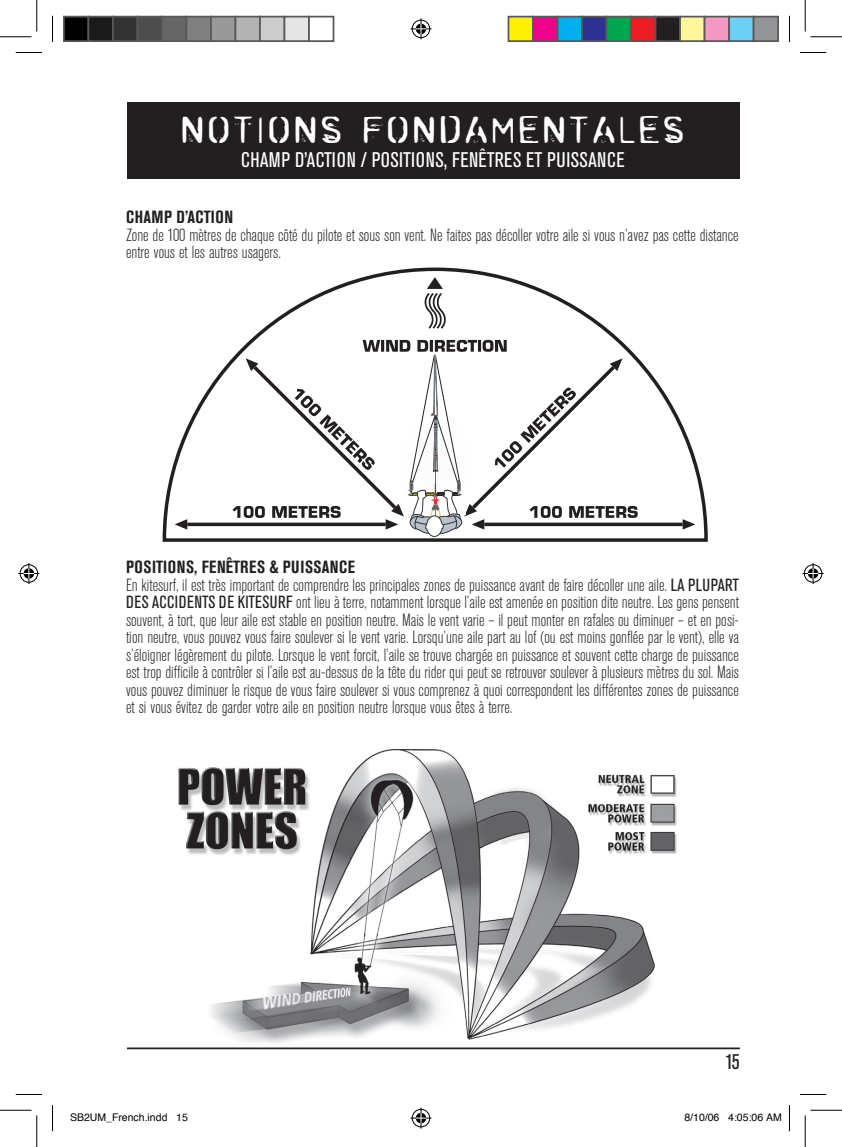
<style>
.page{position:relative;width:842px;height:1147px;background:#fff}
.page>*{position:absolute;margin:0;border:0;box-sizing:border-box;transform-origin:0 0}
.t1{font:45.5px "Zombie Noize";letter-spacing:.1em;color:#fff}
.t2{font:condensed 21px "Akzidenz Grotesk BE";letter-spacing:.02em;color:#fff}
.t3{font:condensed 21px "Akzidenz Grotesk BE";color:#231f20}
.t4{font:300 condensed 17.5px/17.5px "Akzidenz Grotesk BE";color:#231f20}
.t5{font:700 condensed 17.5px "Akzidenz Grotesk BE";letter-spacing:.02em;color:#231f20}
.t6{font:10.5px "Helvetica";color:#000}
.s1{font-weight:700}
.s2{font-weight:400}
</style>
<div class="page">
<div style="left:127px;top:102px;width:613px;height:77px;background:#231f20"></div>
<hr style="left:127px;top:1047px;width:613px;height:2px;background:#231f20">
<img style="left:178px;top:749px;width:499px;height:294px">
<svg style="left:162px;top:268px;width:546px;height:274px"></svg>
<svg style="left:424px;top:277px;width:24px;height:54px"></svg>
<img style="left:369px;top:537px;width:133px;height:5px">
<svg style="left:175px;top:340px;width:520px;height:197px"></svg>
<svg style="left:16px;top:52px;width:26px;height:1px"></svg>
<svg style="left:800px;top:52px;width:26px;height:1px"></svg>
<svg style="left:16px;top:1094px;width:26px;height:1px"></svg>
<svg style="left:800px;top:1094px;width:26px;height:1px"></svg>
<svg style="left:52px;top:16px;width:1px;height:26px"></svg>
<svg style="left:52px;top:1105px;width:1px;height:26px"></svg>
<svg style="left:789px;top:16px;width:1px;height:26px"></svg>
<svg style="left:789px;top:1105px;width:1px;height:26px"></svg>
<hr style="left:0;top:36px;width:32px;height:1px;background:#000">
<hr style="left:810px;top:36px;width:32px;height:1px;background:#000">
<hr style="left:0;top:1110px;width:32px;height:1px;background:#000">
<hr style="left:810px;top:1110px;width:32px;height:1px;background:#000">
<hr style="left:36px;top:0;width:1px;height:32px;background:#000">
<hr style="left:36px;top:1115px;width:1px;height:32px;background:#000">
<hr style="left:805px;top:0;width:1px;height:32px;background:#000">
<hr style="left:805px;top:1115px;width:1px;height:32px;background:#000">
<svg style="left:410px;top:18px;width:21px;height:21px"></svg>
<svg style="left:410px;top:1107px;width:21px;height:21px"></svg>
<svg style="left:18px;top:563px;width:21px;height:21px"></svg>
<svg style="left:802px;top:563px;width:21px;height:21px"></svg>
<div style="left:64px;top:17px;width:24px;height:24px;background:#000"></div>
<div style="left:63px;top:16px;width:26px;height:26px;border:2px solid #595959"></div>
<div style="left:88px;top:17px;width:25px;height:24px;background:#1a1a1a"></div>
<div style="left:88px;top:16px;width:26px;height:26px;border:2px solid #595959"></div>
<div style="left:113px;top:17px;width:24px;height:24px;background:#333"></div>
<div style="left:112px;top:16px;width:26px;height:26px;border:2px solid #595959"></div>
<div style="left:137px;top:17px;width:25px;height:24px;background:#4d4d4d"></div>
<div style="left:136px;top:16px;width:27px;height:26px;border:2px solid #595959"></div>
<div style="left:162px;top:17px;width:24px;height:24px;background:#666"></div>
<div style="left:161px;top:16px;width:26px;height:26px;border:2px solid #595959"></div>
<div style="left:186px;top:17px;width:25px;height:24px;background:#808080"></div>
<div style="left:186px;top:16px;width:26px;height:26px;border:2px solid #595959"></div>
<div style="left:211px;top:17px;width:24px;height:24px;background:#999"></div>
<div style="left:210px;top:16px;width:26px;height:26px;border:2px solid #595959"></div>
<div style="left:235px;top:17px;width:25px;height:24px;background:#b3b3b3"></div>
<div style="left:234px;top:16px;width:27px;height:26px;border:2px solid #595959"></div>
<div style="left:260px;top:17px;width:24px;height:24px;background:#ccc"></div>
<div style="left:259px;top:16px;width:26px;height:26px;border:2px solid #595959"></div>
<div style="left:284px;top:17px;width:25px;height:24px;background:#e5e5e5"></div>
<div style="left:284px;top:16px;width:26px;height:26px;border:2px solid #595959"></div>
<div style="left:308px;top:16px;width:26px;height:26px;border:2px solid #595959"></div>
<div style="left:508px;top:17px;width:25px;height:24px;background:#fff101"></div>
<div style="left:507px;top:16px;width:27px;height:26px;border:2px solid #595959"></div>
<div style="left:533px;top:17px;width:24px;height:24px;background:#ed028c"></div>
<div style="left:532px;top:16px;width:26px;height:26px;border:2px solid #595959"></div>
<div style="left:557px;top:17px;width:25px;height:24px;background:#00aeef"></div>
<div style="left:556px;top:16px;width:27px;height:26px;border:2px solid #595959"></div>
<div style="left:582px;top:17px;width:24px;height:24px;background:#2e3092"></div>
<div style="left:581px;top:16px;width:26px;height:26px;border:2px solid #595959"></div>
<div style="left:606px;top:17px;width:25px;height:24px;background:#00a54f"></div>
<div style="left:605px;top:16px;width:27px;height:26px;border:2px solid #595959"></div>
<div style="left:631px;top:17px;width:24px;height:24px;background:#ee1d23"></div>
<div style="left:630px;top:16px;width:26px;height:26px;border:2px solid #595959"></div>
<div style="left:655px;top:17px;width:25px;height:24px;background:#231f20"></div>
<div style="left:654px;top:16px;width:27px;height:26px;border:2px solid #595959"></div>
<div style="left:680px;top:17px;width:24px;height:24px;background:#fff79a"></div>
<div style="left:679px;top:16px;width:26px;height:26px;border:2px solid #595959"></div>
<div style="left:704px;top:17px;width:25px;height:24px;background:#f499c2"></div>
<div style="left:703px;top:16px;width:27px;height:26px;border:2px solid #595959"></div>
<div style="left:729px;top:17px;width:24px;height:24px;background:#6bcff6"></div>
<div style="left:728px;top:16px;width:26px;height:26px;border:2px solid #595959"></div>
<div style="left:753px;top:17px;width:25px;height:24px;background:#939598"></div>
<div style="left:752px;top:16px;width:27px;height:26px;border:2px solid #595959"></div>
<h1 class="t1" style="left:182px;top:112px;width:503px">NOTIONS FONDAMENTALES</h1>
<p class="t2" style="left:241px;top:148px;width:385px">CHAMP D’ACTION / POSITIONS, FENÊTRES ET PUISSANCE</p>
<p class="t5" style="left:126px;top:207px;width:109px">CHAMP D’ACTION</p>
<p class="t4" style="left:126px;top:226px;width:614px">Zone de 100 mètres de chaque côté du pilote et sous son vent. Ne faites pas décoller votre aile si vous n’avez pas cette distance entre vous et les autres usagers.</p>
<p class="t4" style="left:126px;top:559px;width:614px"><span class="s1">POSITIONS, FENÊTRES &amp; PUISSANCE<br></span>En kitesurf, il est très important de comprendre les principales zones de puissance avant de faire décoller une aile. <span class="s2">LA PLUPART DES ACCIDENTS DE KITESURF</span> ont lieu à terre, notamment lorsque l’aile est amenée en position dite neutre. Les gens pensent souvent, à tort, que leur aile est stable en position neutre. Mais le vent varie – il peut monter en rafales ou diminuer – et en posi&shy;tion neutre, vous pouvez vous faire soulever si le vent varie. Lorsqu’une aile part au lof (ou est moins gonflée par le vent), elle va s’éloigner légèrement du pilote. Lorsque le vent forcit, l’aile se trouve chargée en puissance et souvent cette charge de puissance est trop difficile à contrôler si l’aile est au-dessus de la tête du rider qui peut se retrouver soulever à plusieurs mètres du sol. Mais vous pouvez diminuer le risque de vous faire soulever si vous comprenez à quoi correspondent les différentes zones de puissance et si vous évitez de garder votre aile en position neutre lorsque vous êtes à terre.</p>
<p class="t3" style="left:725px;top:1050px;width:16px">15</p>
<p class="t6" style="left:70px;top:1108px;width:119px">SB2UM_French.indd 15</p>
<p class="t6" style="left:684px;top:1108px;width:99px">8/10/06 4:05:06 AM</p>
</div>
